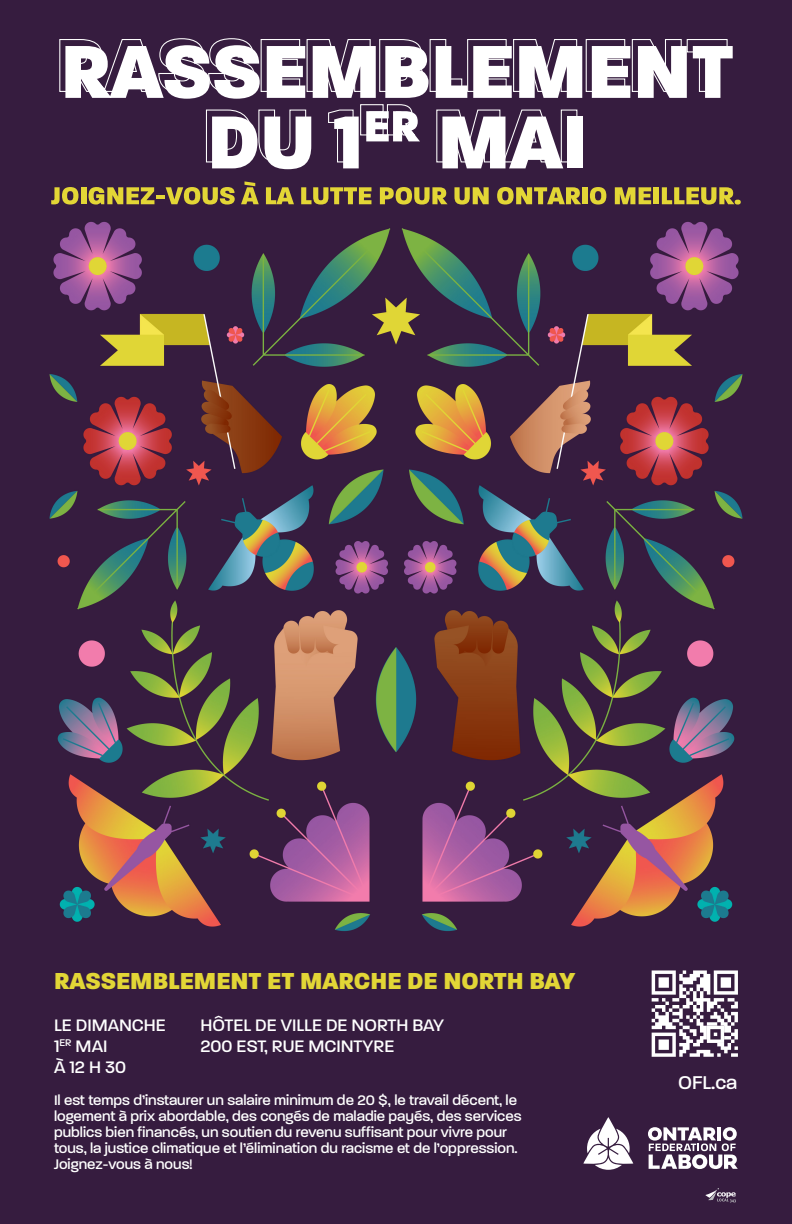
<style>
.page{position:relative;width:792px;height:1224px;background:#361c3f}
.page>*{position:absolute;margin:0;border:0;box-sizing:border-box;transform-origin:0 0}
.t1{font:800 25px "Paralucent";color:#e2d636}
.t2{font:500 20px "Paralucent";color:#fff}
.t3{font:500 18px "Paralucent";color:#fff}
.t4{font:500 15px/16px "Paralucent";color:#fff}
</style>
<div class="page">
<img style="left:49px;top:202px;width:694px;height:729px">
<svg style="left:59px;top:38px;width:669px;height:126px"></svg>
<svg style="left:65px;top:45px;width:195px;height:54px"></svg>
<svg style="left:267px;top:46px;width:38px;height:52px;background:#dcd7dd"></svg>
<svg style="left:313px;top:46px;width:63px;height:52px;background:#dbd6dc"></svg>
<svg style="left:385px;top:46px;width:44px;height:52px;background:#dbd6dc"></svg>
<svg style="left:436px;top:46px;width:31px;height:52px"></svg>
<svg style="left:473px;top:46px;width:39px;height:52px;background:#d9d5db"></svg>
<svg style="left:519px;top:46px;width:63px;height:52px;background:#dbd6dc"></svg>
<svg style="left:592px;top:46px;width:38px;height:52px;background:#dcd8de"></svg>
<svg style="left:638px;top:46px;width:49px;height:52px;background:#dedadf"></svg>
<svg style="left:693px;top:46px;width:40px;height:52px"></svg>
<svg style="left:212px;top:117px;width:45px;height:51px"></svg>
<svg style="left:265px;top:117px;width:46px;height:52px"></svg>
<svg style="left:334px;top:117px;width:25px;height:51px"></svg>
<svg style="left:366px;top:111px;width:54px;height:30px"></svg>
<svg style="left:442px;top:117px;width:121px;height:51px"></svg>
<div style="left:567px;top:117px;width:15px;height:51px;background:#fff"></div>
<svg style="left:705px;top:1188px;width:31px;height:14px"></svg>
<svg style="left:648px;top:1127px;width:90px;height:42px"></svg>
<svg style="left:599px;top:1117px;width:19px;height:30px"></svg>
<svg style="left:583px;top:1129px;width:50px;height:41px"></svg>
<svg style="left:652px;top:970px;width:86px;height:87px"></svg>
<svg style="left:51px;top:187px;width:27px;height:18px"></svg>
<div style="left:81px;top:187px;width:5px;height:17px;background:#e3d636"></div>
<svg style="left:89px;top:187px;width:146px;height:18px"></svg>
<svg style="left:241px;top:181px;width:18px;height:23px"></svg>
<svg style="left:266px;top:187px;width:28px;height:17px"></svg>
<svg style="left:301px;top:187px;width:70px;height:18px"></svg>
<svg style="left:380px;top:187px;width:68px;height:18px"></svg>
<svg style="left:454px;top:187px;width:35px;height:18px"></svg>
<svg style="left:497px;top:187px;width:84px;height:18px"></svg>
<div style="left:582px;top:187px;width:5px;height:17px;background:#e3d636"></div>
<svg style="left:590px;top:187px;width:16px;height:18px"></svg>
<svg style="left:615px;top:187px;width:36px;height:17px"></svg>
<div style="left:654px;top:187px;width:5px;height:17px;background:#e3d636"></div>
<svg style="left:662px;top:187px;width:79px;height:18px"></svg>
<p class="t1" style="left:54px;top:966px;width:523px">RASSEMBLEMENT ET MARCHE DE NORTH BAY</p>
<p class="t3" style="left:54px;top:1014px;width:113px">LE DIMANCHE</p>
<p class="t3" style="left:54px;top:1035px;width:55px">1<sup>ER</sup> MAI</p>
<p class="t3" style="left:54px;top:1056px;width:74px">À 12 H 30</p>
<p class="t3" style="left:200px;top:1014px;width:245px">HÔTEL DE VILLE DE NORTH BAY</p>
<p class="t3" style="left:200px;top:1035px;width:195px">200 EST, RUE MCINTYRE</p>
<p class="t4" style="left:54px;top:1092px;width:469px">Il est temps d’instaurer un salaire minimum de 20 $, le travail décent, le logement à prix abordable, des congés de maladie payés, des services publics bien financés, un soutien du revenu suffisant pour vivre pour tous, la justice climatique et l’élimination du racisme et de l’oppression.<br>Joignez-vous à nous!</p>
<h2 class="t2" style="left:678px;top:1071px;width:61px">OFL.ca</h2>
</div>
